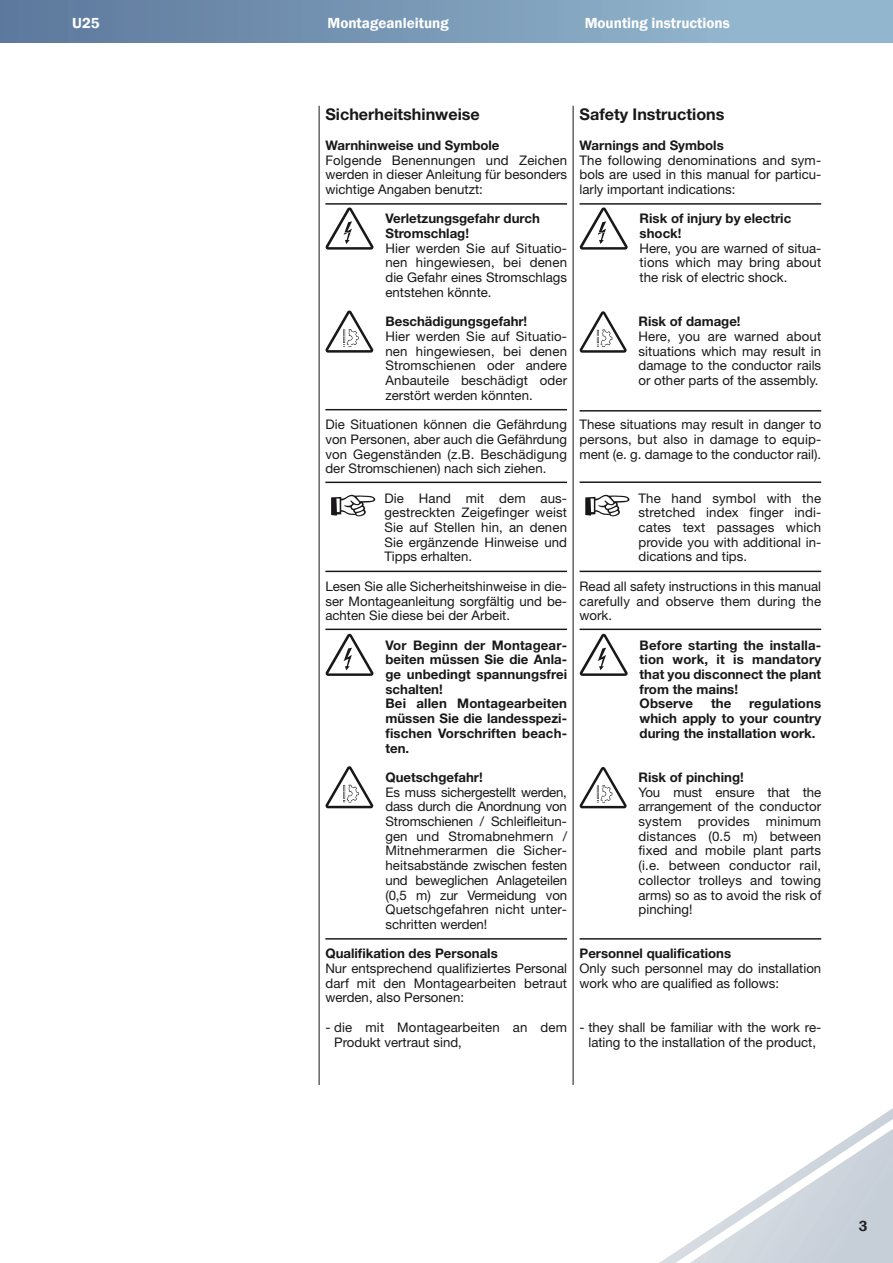
<style>
.page{position:relative;width:893px;height:1263px;background:#fff}
.page>*{position:absolute;margin:0;border:0;box-sizing:border-box;transform-origin:0 0}
.t1{font:700 16.2px "Helvetica Neue LT";color:#191719}
.t2{font:600 15px "Franklin Gothic";color:#fff}
.t3{font:600 15px "Franklin Gothic";color:#231f20}
.t4{font:13.2px/14.7px "Helvetica Neue LT";color:#191719;text-align:justify}
.t5{font:700 13.2px/14.7px "Helvetica Neue LT";color:#191719}
</style>
<div class="page">
<div style="left:0;top:0;width:893px;height:43px;background:linear-gradient(to right,#5d789d,#9abed4)"></div>
<svg style="left:659px;top:1108px;width:234px;height:155px"></svg>
<hr style="left:319px;top:106px;width:1px;height:979px;background:#191719">
<hr style="left:573px;top:106px;width:1px;height:979px;background:#191719">
<hr style="left:325px;top:203px;width:242px;height:2px;background:#191719">
<hr style="left:325px;top:409px;width:242px;height:1px;background:#191719">
<hr style="left:325px;top:482px;width:242px;height:1px;background:#191719">
<hr style="left:325px;top:571px;width:242px;height:1px;background:#191719">
<hr style="left:325px;top:629px;width:242px;height:1px;background:#191719">
<hr style="left:325px;top:938px;width:242px;height:1px;background:#191719">
<hr style="left:580px;top:203px;width:241px;height:2px;background:#191719">
<hr style="left:580px;top:410px;width:241px;height:1px;background:#191719">
<hr style="left:580px;top:481px;width:241px;height:2px;background:#191719">
<hr style="left:580px;top:571px;width:241px;height:1px;background:#191719">
<hr style="left:580px;top:629px;width:241px;height:1px;background:#191719">
<hr style="left:580px;top:938px;width:241px;height:1px;background:#191719">
<p class="t2" style="left:72px;top:14px;width:29px">U25</p>
<p class="t2" style="left:327px;top:14px;width:123px">Montageanleitung</p>
<p class="t2" style="left:585px;top:14px;width:147px">Mounting instructions</p>
<p class="t1" style="left:325px;top:105px;width:156px">Sicherheitshinweise</p>
<p class="t5" style="left:325px;top:138px;width:176px">Warnhinweise und Symbole</p>
<p class="t4" style="left:325px;top:152px;width:243px">Folgende Benennungen und Zeichen werden in dieser Anleitung für besonders wichtige Angaben benutzt:</p>
<p class="t5" style="left:385px;top:211px;width:156px">Verletzungsgefahr durch<br>Stromschlag!</p>
<p class="t4" style="left:385px;top:241px;width:183px">Hier werden Sie auf Situatio&shy;nen hingewiesen, bei denen die Gefahr eines Stromschlags entstehen könnte.</p>
<p class="t5" style="left:385px;top:314px;width:143px">Beschädigungsgefahr!</p>
<p class="t4" style="left:385px;top:329px;width:183px">Hier werden Sie auf Situatio&shy;nen hingewiesen, bei denen Stromschienen oder andere Anbauteile beschädigt oder zerstört werden könnten.</p>
<p class="t4" style="left:325px;top:417px;width:243px">Die Situationen können die Gefährdung von Personen, aber auch die Gefährdung von Gegenständen (z.B. Beschädigung der Stromschienen) nach sich ziehen.</p>
<p class="t4" style="left:384px;top:490px;width:184px">Die Hand mit dem aus&shy;gestreckten Zeigefinger weist Sie auf Stellen hin, an denen Sie ergänzende Hinweise und Tipps erhalten.</p>
<p class="t4" style="left:325px;top:579px;width:243px">Lesen Sie alle Sicherheitshinweise in die&shy;ser Montageanleitung sorgfältig und be&shy;achten Sie diese bei der Arbeit.</p>
<p class="t5" style="left:385px;top:637px;width:183px">Vor Beginn der Montagear&shy;beiten müssen Sie die Anla&shy;ge unbedingt spannungsfrei schalten!<br>Bei allen Montagearbeiten müssen Sie die landesspezi - fischen Vorschriften beach&shy;ten.</p>
<p class="t5" style="left:385px;top:770px;width:99px">Quetschgefahr!</p>
<p class="t4" style="left:385px;top:784px;width:183px">Es muss sichergestellt werden, dass durch die Anordnung von Stromschienen / Schleifleitun&shy;gen und Stromabnehmern / Mitnehmerarmen die Sicher&shy;heitsabstände zwischen festen und beweglichen Anlageteilen (0,5 m) zur Vermeidung von Quetschgefahren nicht unter&shy;schritten werden!</p>
<p class="t5" style="left:325px;top:946px;width:174px">Qualifikation des Personals</p>
<p class="t4" style="left:325px;top:961px;width:243px">Nur entsprechend qualifiziertes Personal darf mit den Montagearbeiten betraut werden, also Personen:</p>
<p class="t4" style="left:334px;top:1019px;width:234px;text-indent:-9px">- die mit Montagearbeiten an dem<br>Produkt vertraut sind,</p>
<p class="t1" style="left:580px;top:105px;width:146px">Safety Instructions</p>
<p class="t5" style="left:580px;top:138px;width:146px">Warnings and Symbols</p>
<p class="t4" style="left:580px;top:152px;width:243px">The following denominations and sym&shy;bols are used in this manual for particu&shy;larly important indications:</p>
<p class="t5" style="left:640px;top:211px;width:153px">Risk of injury by electric shock!</p>
<p class="t4" style="left:640px;top:241px;width:183px">Here, you are warned of situa&shy;tions which may bring about the risk of electric shock.</p>
<p class="t5" style="left:638px;top:314px;width:104px">Risk of damage!</p>
<p class="t4" style="left:638px;top:329px;width:184px">Here, you are warned about sit uations which may result in dam age to the conductor rails or other parts of the assembly.</p>
<p class="t4" style="left:580px;top:417px;width:243px">These situations may result in danger to persons, but also in damage to equip&shy;ment (e. g. damage to the conductor rail).</p>
<p class="t4" style="left:638px;top:490px;width:184px">The hand symbol with the stretched index finger indi - cates text passages which provide you with additional in&shy;dications and tips.</p>
<p class="t4" style="left:580px;top:579px;width:243px">Read all safety instructions in this man ual carefully and observe them during the work.</p>
<p class="t5" style="left:640px;top:637px;width:183px">Before starting the installa - tion work, it is mandatory that you disconnect the plant from the mains!<br>Observe</p>
<p class="t5" style="left:640px;top:696px;width:183px;text-align:justify;text-indent:110px">regulations which apply to your country during the installation work.</p>
<p class="t5" style="left:638px;top:770px;width:107px">Risk of pinching!</p>
<p class="t4" style="left:638px;top:784px;width:184px">You must ensure that the arrange ment of the conductor sys tem provides minimum dis tances (0.5 m) between fixed and mo bile plant parts (i.e. be tween conductor rail, collector trolleys and towing arms) so as to avoid the risk of pinching!</p>
<p class="t5" style="left:580px;top:946px;width:153px">Personnel qualifications</p>
<p class="t4" style="left:580px;top:961px;width:243px">Only such personnel may do installation work who are qualified as follows:</p>
<p class="t4" style="left:580px;top:1019px;width:243px;text-align:center">- they shall be familiar with the work re - lating to the installation of the product,</p>
<p class="t5" style="left:711px;top:696px;width:22px">the</p>
<p class="t3" style="left:859px;top:1217px;width:10px">3</p>
</div>
